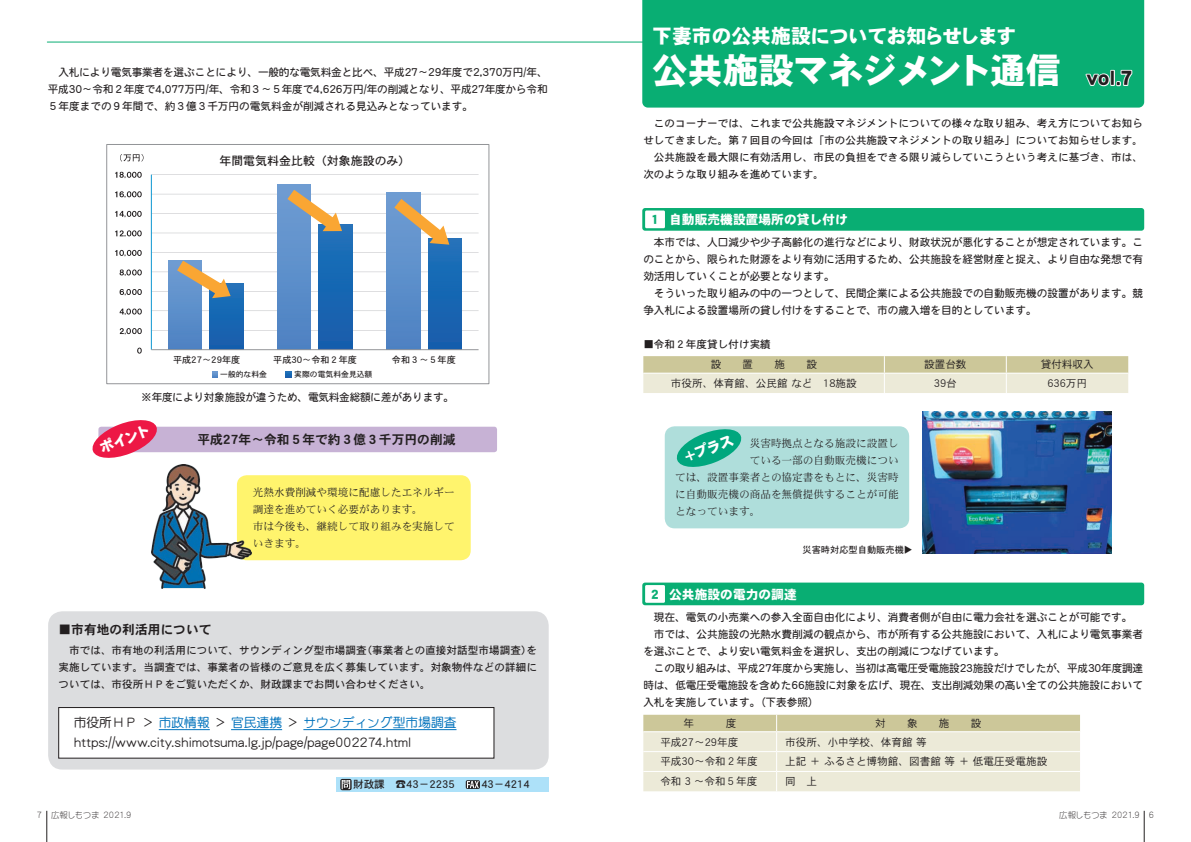
<style>
.page{position:relative;width:1191px;height:842px;background:#fff}
.page>*{position:absolute;margin:0;border:0;box-sizing:border-box;transform-origin:0 0}
.t1{font:35.4px "DFHS Gothic R Pro 6 N W9";letter-spacing:-.03em;color:#fff}
.t2{font:19.8px "DFHS Gothic R Pro 6 N W9";letter-spacing:-.02em;color:#fff}
.t3{font:14.2px "DFHS Gothic R Pro 6 N W9";color:#fff}
.t4{font:12.8px/20.4px "DF Maru Gothic Pro 6 N W5";color:#231f20}
.t5{font:12.8px "DFHS Gothic R Pro 6 N W7";color:#231f20}
.t6{font:12.8px "DFHS Gothic R Pro 6 N W9";color:#fff}
.t7{font:11.9px "DFHS Gothic R Pro 6 N W5";color:#231f20}
.t8{font:10.6px/17px "DFHS Maru Gothic R Pro 6 N W4";color:#231f20}
.t9{font:10.6px/17px "DFHS Gothic R Pro 6 N W5";color:#231f20;text-align:justify}
.t10{font:10.6px/17px "DFHS Mincho R Pro 6 N W3";color:#231f20}
.t11{font:10.6px "DFHS Gothic R Pro 6 N W3";color:#231f20}
.t12{font:10.6px "DFHS Maru Gothic R Pro 6 N W4";letter-spacing:-.02em;color:#231f20}
.t13{font:9.2px "DFHS Gothic R Pro 6 N W5";color:#231f20}
.t14{font:9.1px "DFHS Gothic R Pro 6 N W5";color:#231f20}
.t15{font:8.5px "DFSM Gothic Pro 6 N W2";letter-spacing:-.065em;color:#231f20}
.t16{font:7.8px "DFHS Gothic R Pro 6 N W5";color:#231f20}
.s1{color:#0072bc}
.s2{font-size:19.8px;color:#231f20}
.s3{color:#09ae73}
</style>
<div class="page">
<hr style="left:1143px;top:811px;width:1px;height:31px;background:#231f20">
<hr style="left:46px;top:811px;width:1px;height:31px;background:#231f20">
<img style="left:922px;top:412px;width:189px;height:141px">
<div style="left:237px;top:475px;width:234px;height:85px;background:#fff46d;border-radius:10px"></div>
<div style="left:665px;top:426px;width:244px;height:102px;background:#afdedb;border-radius:10px"></div>
<div style="left:98px;top:427px;width:399px;height:25px;background:#c7b2d5;border-radius:3px"></div>
<div style="left:48px;top:611px;width:501px;height:158px;background:#dcdddf;border-radius:14px"></div>
<div style="left:336px;top:777px;width:212px;height:15px;background:#ade1f9"></div>
<div style="left:642px;top:208px;width:502px;height:23px;background:#09ae73;border-radius:3px"></div>
<div style="left:645px;top:210px;width:20px;height:18px;background:#fff"></div>
<hr style="left:47px;top:42px;width:1032px;height:1px;background:#09ae73">
<div style="left:642px;top:0;width:502px;height:108px;background:#09ae73"></div>
<svg style="left:1083px;top:69px;width:51px;height:19px"></svg>
<svg style="left:643px;top:356px;width:485px;height:37px;background:#dedbbd"></svg>
<svg style="left:676px;top:429px;width:66px;height:38px"></svg>
<svg style="left:643px;top:715px;width:437px;height:76px;background:#e5e3cc"></svg>
<div style="left:642px;top:583px;width:502px;height:22px;background:#09ae73;border-radius:3px"></div>
<div style="left:645px;top:585px;width:20px;height:18px;background:#fff"></div>
<svg style="left:466px;top:780px;width:14px;height:9px"></svg>
<svg style="left:467px;top:781px;width:12px;height:7px"></svg>
<div style="left:340px;top:779px;width:11px;height:11px;background:#646162;border-radius:2px"></div>
<svg style="left:342px;top:780px;width:8px;height:9px"></svg>
<div style="left:58px;top:707px;width:436px;height:51px;background:#fff;border:1px solid #231f20"></div>
<hr style="left:159px;top:729px;width:51px;height:1px;background:#0072bc">
<hr style="left:231px;top:729px;width:51px;height:1px;background:#0072bc">
<hr style="left:303px;top:729px;width:153px;height:1px;background:#0072bc">
<hr style="left:151px;top:330px;width:327px;height:1px;background:#bcbdc0">
<hr style="left:151px;top:311px;width:327px;height:1px;background:#bcbdc0">
<hr style="left:151px;top:291px;width:327px;height:1px;background:#bcbdc0">
<hr style="left:151px;top:272px;width:327px;height:1px;background:#bcbdc0">
<hr style="left:151px;top:252px;width:327px;height:1px;background:#bcbdc0">
<hr style="left:151px;top:233px;width:327px;height:1px;background:#bcbdc0">
<hr style="left:151px;top:213px;width:327px;height:1px;background:#bcbdc0">
<hr style="left:151px;top:194px;width:327px;height:1px;background:#bcbdc0">
<hr style="left:151px;top:174px;width:327px;height:1px;background:#bcbdc0">
<div style="left:168px;top:261px;width:34px;height:89px;background:linear-gradient(to bottom,#6f9dd3,#4d82c3)"></div>
<div style="left:277px;top:185px;width:34px;height:165px;background:linear-gradient(to bottom,#6f9dd3,#4d82c3)"></div>
<div style="left:386px;top:193px;width:34px;height:157px;background:linear-gradient(to bottom,#6f9dd3,#4d82c3)"></div>
<div style="left:210px;top:284px;width:33px;height:66px;background:#1765b2"></div>
<div style="left:319px;top:224px;width:34px;height:126px;background:#1866b2"></div>
<div style="left:428px;top:238px;width:34px;height:112px;background:#1867b3"></div>
<hr style="left:151px;top:175px;width:1px;height:175px;background:#0c96d1">
<hr style="left:151px;top:349px;width:327px;height:1px;background:#939598">
<svg style="left:137px;top:348px;width:5px;height:6px"></svg>
<svg style="left:120px;top:328px;width:22px;height:7px"></svg>
<svg style="left:120px;top:308px;width:22px;height:7px"></svg>
<svg style="left:120px;top:289px;width:22px;height:7px"></svg>
<svg style="left:119px;top:269px;width:23px;height:7px"></svg>
<svg style="left:115px;top:250px;width:27px;height:6px"></svg>
<svg style="left:115px;top:230px;width:27px;height:7px"></svg>
<svg style="left:115px;top:211px;width:27px;height:6px"></svg>
<svg style="left:115px;top:191px;width:27px;height:7px"></svg>
<svg style="left:115px;top:172px;width:27px;height:6px"></svg>
<svg style="left:212px;top:371px;width:6px;height:6px"></svg>
<svg style="left:286px;top:371px;width:5px;height:6px"></svg>
<div style="left:106px;top:144px;width:383px;height:240px;border:1px solid #939598"></div>
<svg style="left:177px;top:261px;width:54px;height:37px"></svg>
<svg style="left:287px;top:190px;width:55px;height:41px"></svg>
<svg style="left:394px;top:199px;width:55px;height:46px"></svg>
<svg style="left:120px;top:154px;width:23px;height:8px"></svg>
<svg style="left:92px;top:420px;width:67px;height:38px"></svg>
<img style="left:152px;top:465px;width:99px;height:123px">
<p class="t8" style="left:48px;top:64px;width:501px;text-align:justify">　入札により電気事業者を選ぶことにより、一般的な電気料金と比べ、平成27～29年度で2,370万円/年、平成30～令和２年度で4,077万円/年、令和３～５年度で4,626万円/年の削減となり、平成27年度から令和５年度までの９年間で、約３億３千万円の電気料金が削減される見込みとなっています。</p>
<p class="t7" style="left:219px;top:154px;width:193px">年間電気料金比較（対象施設のみ）</p>
<p class="t14" style="left:173px;top:355px;width:69px">平成27～29年度</p>
<p class="t14" style="left:273px;top:355px;width:85px">平成30～令和２年度</p>
<p class="t14" style="left:392px;top:355px;width:65px">令和３～５年度</p>
<p class="t16" style="left:220px;top:370px;width:48px">一般的な料金</p>
<p class="t16" style="left:294px;top:370px;width:80px">実際の電気料金見込額</p>
<p class="t12" style="left:141px;top:391px;width:314px">※年度により対象施設が違うため、電気料金総額に差があります。</p>
<h3 class="t3" style="left:97px;top:441px;width:54px;rotate:-21deg">ポイント</h3>
<p class="t5" style="left:197px;top:432px;width:260px">平成27年～令和５年で約３億３千万円の削減</p>
<p class="t5" style="left:58px;top:622px;width:155px">■市有地の利活用について</p>
<p class="t10" style="left:253px;top:484px;width:203px">光熱水費削減や環境に配慮したエネルギー調達を進めていく必要があります。<br>市は今後も、継続して取り組みを実施していきます。</p>
<p class="t9" style="left:58px;top:642px;width:480px">　市では、市有地の利活用について、サウンディング型市場調査（事業者との直接対話型市場調査）を実施しています。当調査では、事業者の皆様のご意見を広く募集しています。対象物件などの詳細については、市役所ＨＰをご覧いただくか、財政課までお問い合わせください。</p>
<p class="t4" style="left:74px;top:712px;width:384px">市役所ＨＰ ＞ <span class="s1">市政情報</span> ＞ <span class="s1">官民連携</span> ＞ <span class="s1">サウンディング型市場調査</span>https://www.city.shimotsuma.lg.jp/page/page002274.html</p>
<p class="t9" style="left:353px;top:776px;width:178px">財政課 ☎43−2235　　 43−4214</p>
<h2 class="t2" style="left:652px;top:25px;width:366px">下妻市の公共施設についてお知らせします</h2>
<h1 class="t1" style="left:652px;top:50px;width:482px">公共施設マネジメント通信 <span class="s2">vol.7</span></h1>
<p class="t9" style="left:643px;top:115px;width:501px">　このコーナーでは、これまで公共施設マネジメントについての様々な取り組み、考え方についてお知らせしてきました。第７回目の今回は「市の公共施設マネジメントの取り組み」についてお知らせします。　公共施設を最大限に有効活用し、市民の負担をできる限り減らしていこうという考えに基づき、市は、次のような取り組みを進めています。</p>
<p class="t6" style="left:648px;top:212px;width:201px"><span class="s3">１</span> 自動販売機設置場所の貸し付け</p>
<p class="t8" style="left:643px;top:234px;width:501px">　本市では、人口減少や少子高齢化の進行などにより、財政状況が悪化することが想定されています。このことから、限られた財源をより有効に活用するため、公共施設を経営財産と捉え、より自由な発想で有効活用していくことが必要となります。<br>　そういった取り組みの中の一つとして、民間企業による公共施設での自動販売機の設置があります。競争入札による設置場所の貸し付けをすることで、市の歳入増を目的としています。</p>
<p class="t9" style="left:643px;top:336px;width:129px">■令和２年度貸し付け実績</p>
<p class="t11" style="left:710px;top:359px;width:108px">設　　置　　施　　設</p>
<p class="t11" style="left:924px;top:359px;width:44px">設置台数</p>
<p class="t11" style="left:1040px;top:359px;width:55px">貸付料収入</p>
<p class="t11" style="left:671px;top:377px;width:188px">市役所、体育館、公民館 など　18施設</p>
<p class="t11" style="left:933px;top:377px;width:25px">39台</p>
<p class="t11" style="left:1047px;top:377px;width:41px">636万円</p>
<h3 class="t3" style="left:680px;top:450px;width:54px;rotate:-21deg">＋プラス</h3>
<p class="t10" style="left:749px;top:435px;width:150px">災害時拠点となる施設に設置し</p>
<p class="t10" style="left:749px;top:452px;width:150px">ている一部の自動販売機につい</p>
<p class="t10" style="left:675px;top:469px;width:225px">ては、設置事業者との協定書をもとに、災害時</p>
<p class="t10" style="left:675px;top:486px;width:225px">に自動販売機の商品を無償提供することが可能</p>
<p class="t10" style="left:675px;top:503px;width:87px">となっています。</p>
<p class="t13" style="left:802px;top:544px;width:112px">災害時対応型自動販売機▶</p>
<p class="t6" style="left:651px;top:587px;width:147px"><span class="s3">2</span> 公共施設の電力の調達</p>
<p class="t8" style="left:643px;top:609px;width:501px">　現在、電気の小売業への参入全面自由化により、消費者側が自由に電力会社を選ぶことが可能です。　市では、公共施設の光熱水費削減の観点から、市が所有する公共施設において、入札により電気事業者を選ぶことで、より安い電気料金を選択し、支出の削減につなげています。<br>　この取り組みは、平成27年度から実施し、当初は高電圧受電施設23施設だけでしたが、平成30年度調達時は、低電圧受電施設を含めた66施設に対象を広げ、現在、支出削減効果の高い全ての公共施設において入札を実施しています。（下表参照）</p>
<p class="t11" style="left:660px;top:736px;width:79px">平成27～29年度</p>
<p class="t11" style="left:785px;top:736px;width:143px">市役所、小中学校、体育館 等</p>
<p class="t11" style="left:660px;top:755px;width:99px">平成30～令和２年度</p>
<p class="t11" style="left:785px;top:755px;width:264px">上記 ＋ ふるさと博物館、図書館 等 ＋ 低電圧受電施設</p>
<p class="t11" style="left:660px;top:775px;width:99px">令和３～令和５年度</p>
<p class="t11" style="left:785px;top:775px;width:33px">同　上</p>
<p class="t15" style="left:37px;top:810px;width:97px">7 広報しもつま 2021.9</p>
<p class="t15" style="left:1059px;top:810px;width:97px">広報しもつま 2021.9 6</p>
</div>
